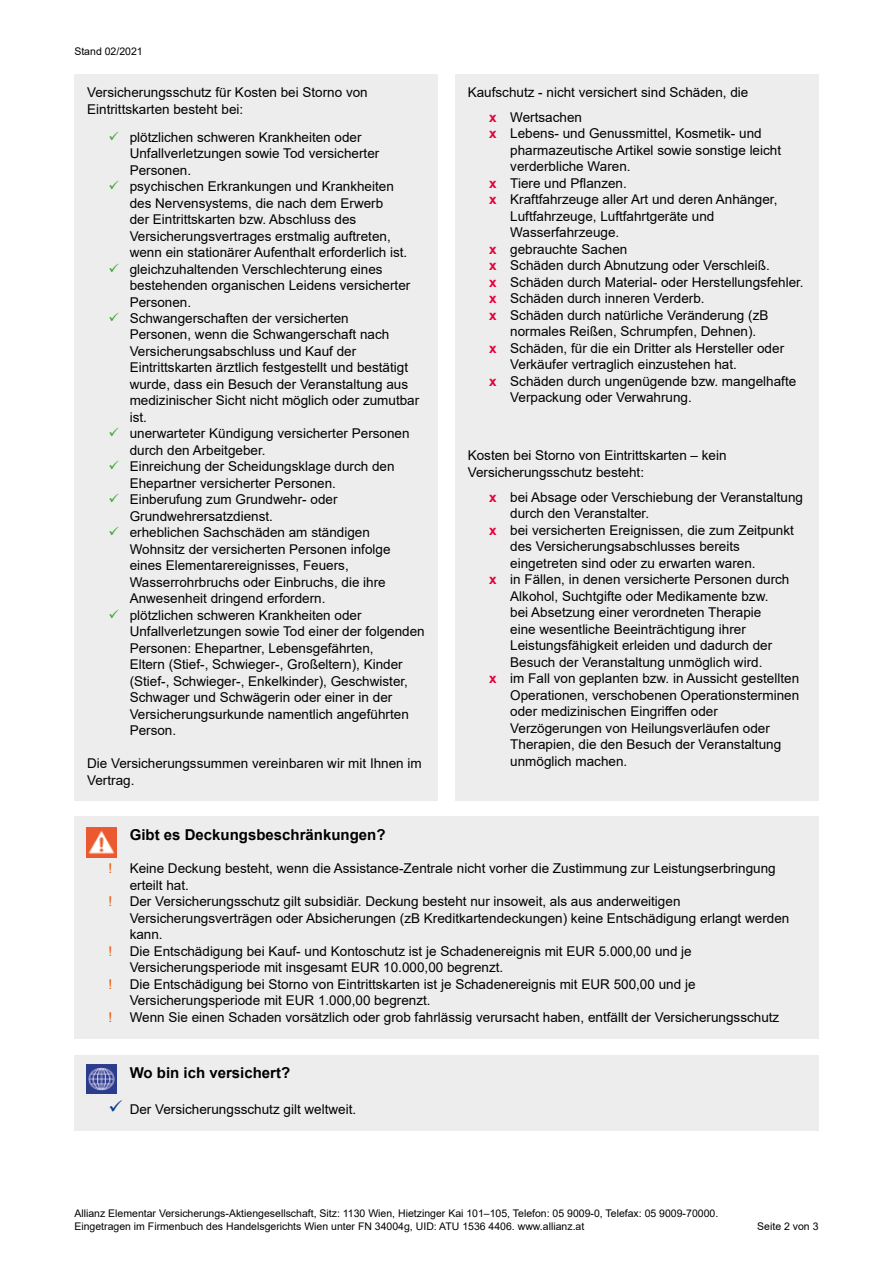
<style>
.page{position:relative;width:893px;height:1263px;background:#fff}
.page>*{position:absolute;margin:0;border:0;box-sizing:border-box;transform-origin:0 0}
.t1{font:700 15px "Arial";color:#000}
.t2{font:13.5px/16.5px "Arial";color:#000}
.t3{font:13.5px "Arial";color:#ea5b0b}
.t4{font:10.5px/12.8px "Arial";color:#000}
.s1{color:#3aaa35}
.s2{font-weight:700;color:#e4003a}
.s3{color:#033f85}
</style>
<div class="page">
<div style="left:74px;top:816px;width:745px;height:223px;background:#eeeded"></div>
<div style="left:74px;top:1055px;width:745px;height:76px;background:#eeeded"></div>
<div style="left:74px;top:74px;width:363px;height:727px;background:#eeeded"></div>
<div style="left:455px;top:74px;width:363px;height:727px;background:#eeeded"></div>
<img style="left:86px;top:827px;width:30px;height:30px">
<img style="left:86px;top:1064px;width:30px;height:30px">
<p class="t4" style="left:74px;top:44px;width:70px">Stand 02/2021</p>
<p class="t2" style="left:87px;top:84px;width:282px">Versicherungsschutz für Kosten bei Storno von<br>Eintrittskarten besteht bei:</p>
<p class="t2" style="left:130px;top:128px;width:251px;text-indent:-21px"><span class="s1">✓</span> plötzlichen schweren Krankheiten oder<br>Unfallverletzungen sowie Tod versicherter<br>Personen.</p>
<p class="t2" style="left:130px;top:178px;width:279px;text-indent:-21px"><span class="s1">✓</span> psychischen Erkrankungen und Krankheiten des Nervensystems, die nach dem Erwerb<br>der Eintrittskarten bzw. Abschluss des Versicherungsvertrages erstmalig auftreten, wenn ein stationärer Aufenthalt erforderlich ist.</p>
<p class="t2" style="left:130px;top:260px;width:282px;text-indent:-21px"><span class="s1">✓</span> gleichzuhaltenden Verschlechterung eines bestehenden organischen Leidens versicherter<br>Personen.</p>
<p class="t2" style="left:130px;top:310px;width:291px;text-indent:-21px"><span class="s1">✓</span> Schwangerschaften der versicherten<br>Personen, wenn die Schwangerschaft nach Versicherungsabschluss und Kauf der Eintrittskarten ärztlich festgestellt und bestätigt wurde, dass ein Besuch der Veranstaltung aus medizinischer Sicht nicht möglich oder zumutbar ist.</p>
<p class="t2" style="left:130px;top:425px;width:281px;text-indent:-21px"><span class="s1">✓</span> unerwarteter Kündigung versicherter Personen durch den Arbeitgeber.</p>
<p class="t2" style="left:130px;top:458px;width:266px;text-indent:-21px"><span class="s1">✓</span> Einreichung der Scheidungsklage durch den<br>Ehepartner versicherter Personen.</p>
<p class="t2" style="left:130px;top:491px;width:209px;text-indent:-21px"><span class="s1">✓</span> Einberufung zum Grundwehr- oder<br>Grundwehrersatzdienst.</p>
<p class="t2" style="left:130px;top:524px;width:262px;text-indent:-21px"><span class="s1">✓</span> erheblichen Sachschäden am ständigen Wohnsitz der versicherten Personen infolge eines Elementarereignisses, Feuers, Wasserrohrbruchs oder Einbruchs, die ihre Anwesenheit dringend erfordern.</p>
<p class="t2" style="left:130px;top:607px;width:297px;text-indent:-21px"><span class="s1">✓</span> plötzlichen schweren Krankheiten oder Unfallverletzungen sowie Tod einer der folgenden Personen: Ehepartner, Lebensgefährten,<br>Eltern (Stief-, Schwieger-, Großeltern), Kinder (Stief-, Schwieger-, Enkelkinder), Geschwister, Schwager und Schwägerin oder einer in der Versicherungsurkunde namentlich angeführten Person.</p>
<p class="t2" style="left:87px;top:755px;width:336px">Die Versicherungssummen vereinbaren wir mit Ihnen im<br>Vertrag.</p>
<p class="t1" style="left:130px;top:824px;width:257px">Gibt es Deckungsbeschränkungen?</p>
<p class="t2" style="left:489px;top:80px;width:261px;line-height:25px;text-indent:-21px">Kaufschutz - nicht versichert sind Schäden, die <span class="s2">x</span> Wertsachen</p>
<p class="t2" style="left:489px;top:125px;width:274px"><span class="s2">x</span> Lebens- und Genussmittel, Kosmetik- und</p>
<p class="t2" style="left:510px;top:142px;width:272px">pharmazeutische Artikel sowie sonstige leicht</p>
<p class="t2" style="left:510px;top:158px;width:122px">verderbliche Waren.</p>
<p class="t2" style="left:489px;top:175px;width:139px"><span class="s2">x</span> Tiere und Pflanzen.</p>
<p class="t2" style="left:489px;top:191px;width:290px"><span class="s2">x</span> Kraftfahrzeuge aller Art und deren Anhänger,</p>
<p class="t2" style="left:510px;top:208px;width:206px">Luftfahrzeuge, Luftfahrtgeräte und</p>
<p class="t2" style="left:510px;top:224px;width:111px">Wasserfahrzeuge.</p>
<p class="t2" style="left:489px;top:241px;width:140px"><span class="s2">x</span> gebrauchte Sachen</p>
<p class="t2" style="left:489px;top:257px;width:282px"><span class="s2">x</span> Schäden durch Abnutzung oder Verschleiß.</p>
<p class="t2" style="left:489px;top:274px;width:316px"><span class="s2">x</span> Schäden durch Material- oder Herstellungsfehler.</p>
<p class="t2" style="left:489px;top:290px;width:217px"><span class="s2">x</span> Schäden durch inneren Verderb.</p>
<p class="t2" style="left:489px;top:307px;width:281px"><span class="s2">x</span> Schäden durch natürliche Veränderung (zB</p>
<p class="t2" style="left:510px;top:323px;width:248px">normales Reißen, Schrumpfen, Dehnen).</p>
<p class="t2" style="left:489px;top:340px;width:297px"><span class="s2">x</span> Schäden, für die ein Dritter als Hersteller oder</p>
<p class="t2" style="left:510px;top:356px;width:228px">Verkäufer vertraglich einzustehen hat.</p>
<p class="t2" style="left:489px;top:373px;width:309px"><span class="s2">x</span> Schäden durch ungenügende bzw. mangelhafte</p>
<p class="t2" style="left:510px;top:389px;width:183px">Verpackung oder Verwahrung.</p>
<p class="t2" style="left:468px;top:447px;width:260px">Kosten bei Storno von Eintrittskarten – kein<br>Versicherungsschutz besteht:</p>
<p class="t2" style="left:489px;top:489px;width:315px"><span class="s2">x</span> bei Absage oder Verschiebung der Veranstaltung</p>
<p class="t2" style="left:510px;top:505px;width:140px">durch den Veranstalter.</p>
<p class="t2" style="left:489px;top:522px;width:306px"><span class="s2">x</span> bei versicherten Ereignissen, die zum Zeitpunkt</p>
<p class="t2" style="left:510px;top:538px;width:231px">des Versicherungsabschlusses bereits</p>
<p class="t2" style="left:510px;top:555px;width:247px">eingetreten sind oder zu erwarten waren.</p>
<p class="t2" style="left:489px;top:571px;width:302px"><span class="s2">x</span> in Fällen, in denen versicherte Personen durch</p>
<p class="t2" style="left:510px;top:588px;width:260px">Alkohol, Suchtgifte oder Medikamente bzw.</p>
<p class="t2" style="left:510px;top:604px;width:253px">bei Absetzung einer verordneten Therapie</p>
<p class="t2" style="left:510px;top:621px;width:237px">eine wesentliche Beeinträchtigung ihrer</p>
<p class="t2" style="left:510px;top:637px;width:263px">Leistungsfähigkeit erleiden und dadurch der</p>
<p class="t2" style="left:510px;top:654px;width:254px">Besuch der Veranstaltung unmöglich wird.</p>
<p class="t2" style="left:489px;top:670px;width:312px"><span class="s2">x</span> im Fall von geplanten bzw. in Aussicht gestellten</p>
<p class="t2" style="left:510px;top:687px;width:290px">Operationen, verschobenen Operationsterminen</p>
<p class="t2" style="left:510px;top:703px;width:209px">oder medizinischen Eingriffen oder</p>
<p class="t2" style="left:510px;top:720px;width:261px">Verzögerungen von Heilungsverläufen oder</p>
<p class="t2" style="left:510px;top:736px;width:272px">Therapien, die den Besuch der Veranstaltung</p>
<p class="t2" style="left:510px;top:753px;width:119px">unmöglich machen.</p>
<p class="t3" style="left:108px;top:859px;width:5px">!</p>
<p class="t2" style="left:130px;top:860px;width:648px">Keine Deckung besteht, wenn die Assistance-Zentrale nicht vorher die Zustimmung zur Leistungserbringung erteilt hat.</p>
<p class="t3" style="left:108px;top:892px;width:5px">!</p>
<p class="t2" style="left:130px;top:893px;width:661px">Der Versicherungsschutz gilt subsidiär. Deckung besteht nur insoweit, als aus anderweitigen<br>Versicherungsverträgen oder Absicherungen (zB Kreditkartendeckungen) keine Entschädigung erlangt werden kann.</p>
<p class="t3" style="left:108px;top:941px;width:5px">!</p>
<p class="t2" style="left:130px;top:942px;width:564px">Die Entschädigung bei Kauf- und Kontoschutz ist je Schadenereignis mit EUR 5.000,00 und je<br>Versicherungsperiode mit insgesamt EUR 10.000,00 begrenzt.</p>
<p class="t3" style="left:108px;top:974px;width:5px">!</p>
<p class="t2" style="left:130px;top:975px;width:567px">Die Entschädigung bei Storno von Eintrittskarten ist je Schadenereignis mit EUR 500,00 und je<br>Versicherungsperiode mit EUR 1.000,00 begrenzt.</p>
<p class="t3" style="left:108px;top:1007px;width:5px">!</p>
<p class="t2" style="left:130px;top:1008px;width:651px">Wenn Sie einen Schaden vorsätzlich oder grob fahrlässig verursacht haben, entfällt der Versicherungsschutz</p>
<p class="t1" style="left:130px;top:1062px;width:162px">Wo bin ich versichert?</p>
<p class="t2" style="left:108px;top:1101px;width:249px"><span class="s3">✓</span> Der Versicherungsschutz gilt weltweit.</p>
<p class="t4" style="left:74px;top:1207px;width:645px">Allianz Elementar Versicherungs-Aktiengesellschaft, Sitz: 1130 Wien, Hietzinger Kai 101–105, Telefon: 05 9009-0, Telefax: 05 9009-70000.<br>Eingetragen im Firmenbuch des Handelsgerichts Wien unter FN 34004g, UID: ATU 1536 4406. www.allianz.at</p>
<p class="t4" style="left:757px;top:1219px;width:63px">Seite 2 von 3</p>
</div>
